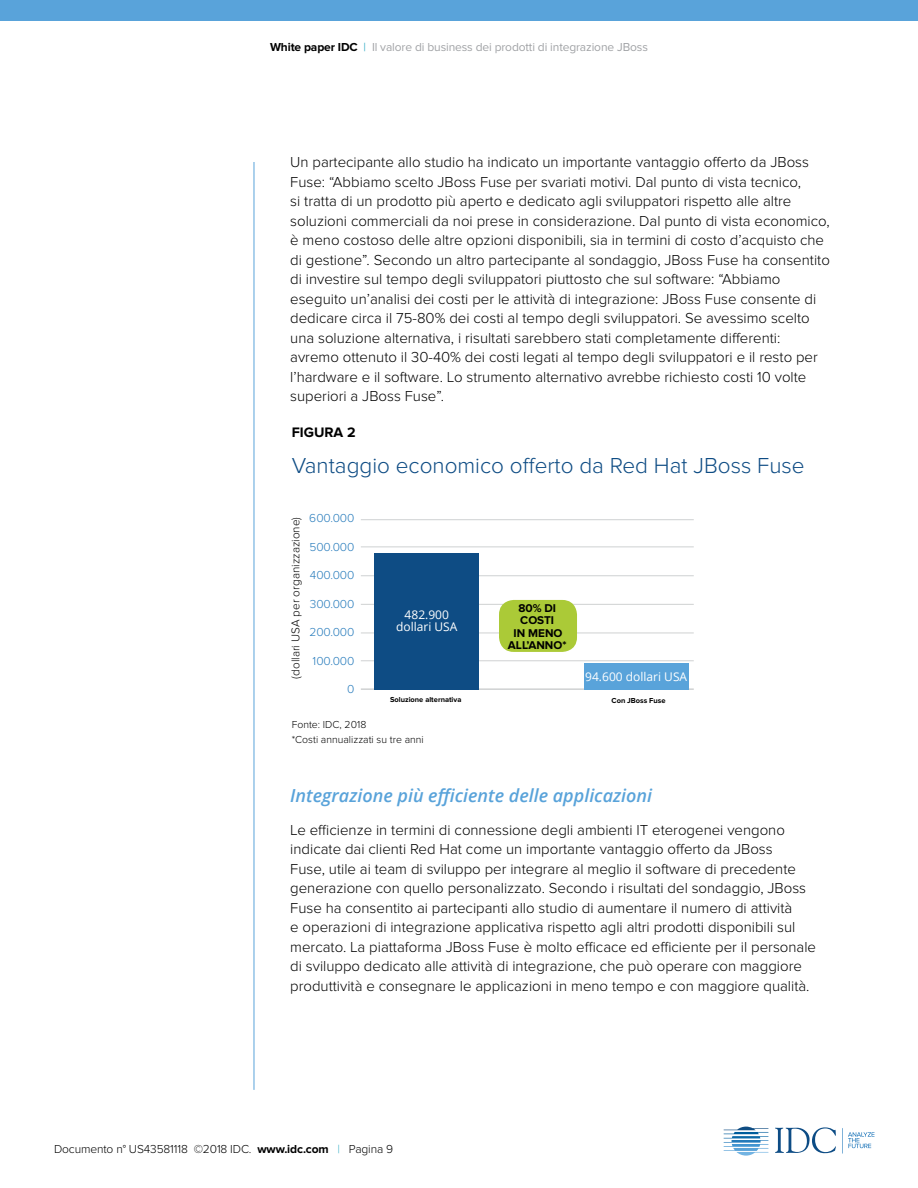
<style>
.page{position:relative;width:918px;height:1188px;background:#fff}
.page>*{position:absolute;margin:0;border:0;box-sizing:border-box;transform-origin:0 0}
.t1{font:300 22.5px "Proxima Nova";color:#0e4c84}
.t2{font:italic 600 18px "Open Sans";color:#59a3da}
.t3{font:300 15px/19.5px "Proxima Nova";color:#000}
.t4{font:700 14.25px "Proxima Nova";color:#000}
.t5{font:12px "Proxima Nova";letter-spacing:-.01em;color:#a1a3a6}
.t6{font:300 12px "Proxima Nova";letter-spacing:-.01em;color:#000}
.t7{font:300 12px "Proxima Nova";color:#257abb}
.t8{font:12px/12px "Open Sans";color:#fff;text-align:center}
.t9{font:300 11.7px "Proxima Nova";color:#000}
.t10{font:700 11.7px/12.3px "Proxima Nova";color:#000;text-align:center}
.t11{font:300 10.5px/15px "Proxima Nova";color:#000}
.t12{font:700 7.5px "Proxima Nova";color:#000}
.s1{font-weight:700;color:#000}
.s2{color:#36aec7}
.s3{font-weight:700}
</style>
<div class="page">
<div style="left:0;top:0;width:918px;height:21px;background:#59a3da"></div>
<svg style="left:775px;top:1127px;width:61px;height:26px"></svg>
<svg style="left:724px;top:1127px;width:44px;height:29px"></svg>
<svg style="left:842px;top:1128px;width:33px;height:26px"></svg>
<hr style="left:254px;top:162px;width:1px;height:928px;background:#59a3da">
<hr style="left:361px;top:661px;width:333px;height:1px;background:#cfd1d2">
<hr style="left:361px;top:604px;width:333px;height:1px;background:#cfd1d2">
<hr style="left:361px;top:575px;width:333px;height:1px;background:#cfd1d2">
<hr style="left:361px;top:547px;width:333px;height:1px;background:#cfd1d2">
<hr style="left:361px;top:519px;width:333px;height:1px;background:#cfd1d2">
<hr style="left:361px;top:688px;width:333px;height:2px;background:#cfd1d2">
<hr style="left:361px;top:633px;width:333px;height:1px;background:#cfd1d2">
<div style="left:375px;top:553px;width:104px;height:136px;background:#0e4c84"></div>
<div style="left:584px;top:664px;width:104px;height:26px;background:#59a3da"></div>
<div style="left:499px;top:600px;width:78px;height:52px;background:#abca37;border-radius:15px"></div>
<p class="t5" style="left:270px;top:40px;width:379px"><span class="s1">White paper IDC</span> <span class="s2">|</span> Il valore di business dei prodotti di integrazione JBoss</p>
<p class="t3" style="left:290px;top:153px;width:541px">Un partecipante allo studio ha indicato un importante vantaggio offerto da JBoss Fuse: “Abbiamo scelto JBoss Fuse per svariati motivi. Dal punto di vista tecnico,<br>si tratta di un prodotto più aperto e dedicato agli sviluppatori rispetto alle altre soluzioni commerciali da noi prese in considerazione. Dal punto di vista economico, è meno costoso delle altre opzioni disponibili, sia in termini di costo d’acquisto che di gestione”. Secondo un altro partecipante al sondaggio, JBoss Fuse ha consentito di investire sul tempo degli sviluppatori piuttosto che sul software: “Abbiamo eseguito un’analisi dei costi per le attività di integrazione: JBoss Fuse consente di dedicare circa il 75-80% dei costi al tempo degli sviluppatori. Se avessimo scelto una soluzione alternativa, i risultati sarebbero stati completamente differenti: avremo ottenuto il 30-40% dei costi legati al tempo degli sviluppatori e il resto per l’hardware e il software. Lo strumento alternativo avrebbe richiesto costi 10 volte superiori a JBoss Fuse”.</p>
<p class="t4" style="left:292px;top:424px;width:65px">FIGURA 2</p>
<h1 class="t1" style="left:292px;top:452px;width:514px">Vantaggio economico offerto da Red Hat JBoss Fuse</h1>
<p class="t9" style="left:289px;top:679px;width:163px;rotate:-90deg">(dollari USA per organizzazione)</p>
<p class="t7" style="left:309px;top:512px;width:47px">600.000</p>
<p class="t7" style="left:309px;top:540px;width:47px">500.000</p>
<p class="t7" style="left:310px;top:569px;width:46px">400.000</p>
<p class="t7" style="left:310px;top:597px;width:46px">300.000</p>
<p class="t7" style="left:309px;top:626px;width:47px">200.000</p>
<p class="t7" style="left:313px;top:654px;width:43px">100.000</p>
<p class="t7" style="left:347px;top:683px;width:9px">0</p>
<p class="t8" style="left:396px;top:609px;width:63px">482.900 dollari USA</p>
<p class="t10" style="left:508px;top:602px;width:60px">80% DI<br>COSTI<br>IN MENO<br>ALL’ANNO*</p>
<p class="t8" style="left:585px;top:670px;width:103px">94.600 dollari USA</p>
<p class="t12" style="left:390px;top:695px;width:73px">Soluzione alternativa</p>
<p class="t12" style="left:612px;top:696px;width:56px">Con JBoss Fuse</p>
<p class="t11" style="left:292px;top:718px;width:134px">Fonte: IDC, 2018<br>*Costi annualizzati su tre anni</p>
<p class="t2" style="left:290px;top:783px;width:363px">Integrazione più efficiente delle applicazioni</p>
<p class="t3" style="left:290px;top:820px;width:527px">Le efficienze in termini di connessione degli ambienti IT eterogenei vengono indicate dai clienti Red Hat come un importante vantaggio offerto da JBoss<br>Fuse, utile ai team di sviluppo per integrare al meglio il software di precedente generazione con quello personalizzato. Secondo i risultati del sondaggio, JBoss Fuse ha consentito ai partecipanti allo studio di aumentare il numero di attività<br>e operazioni di integrazione applicativa rispetto agli altri prodotti disponibili sul mercato. La piattaforma JBoss Fuse è molto efficace ed efficiente per il personale di sviluppo dedicato alle attività di integrazione, che può operare con maggiore produttività e consegnare le applicazioni in meno tempo e con maggiore qualità.</p>
<p class="t6" style="left:54px;top:1142px;width:341px">Documento n° US43581118 ©2018 IDC. <span class="s3">www.idc.com</span> <span class="s2">|</span> Pagina 9</p>
</div>
